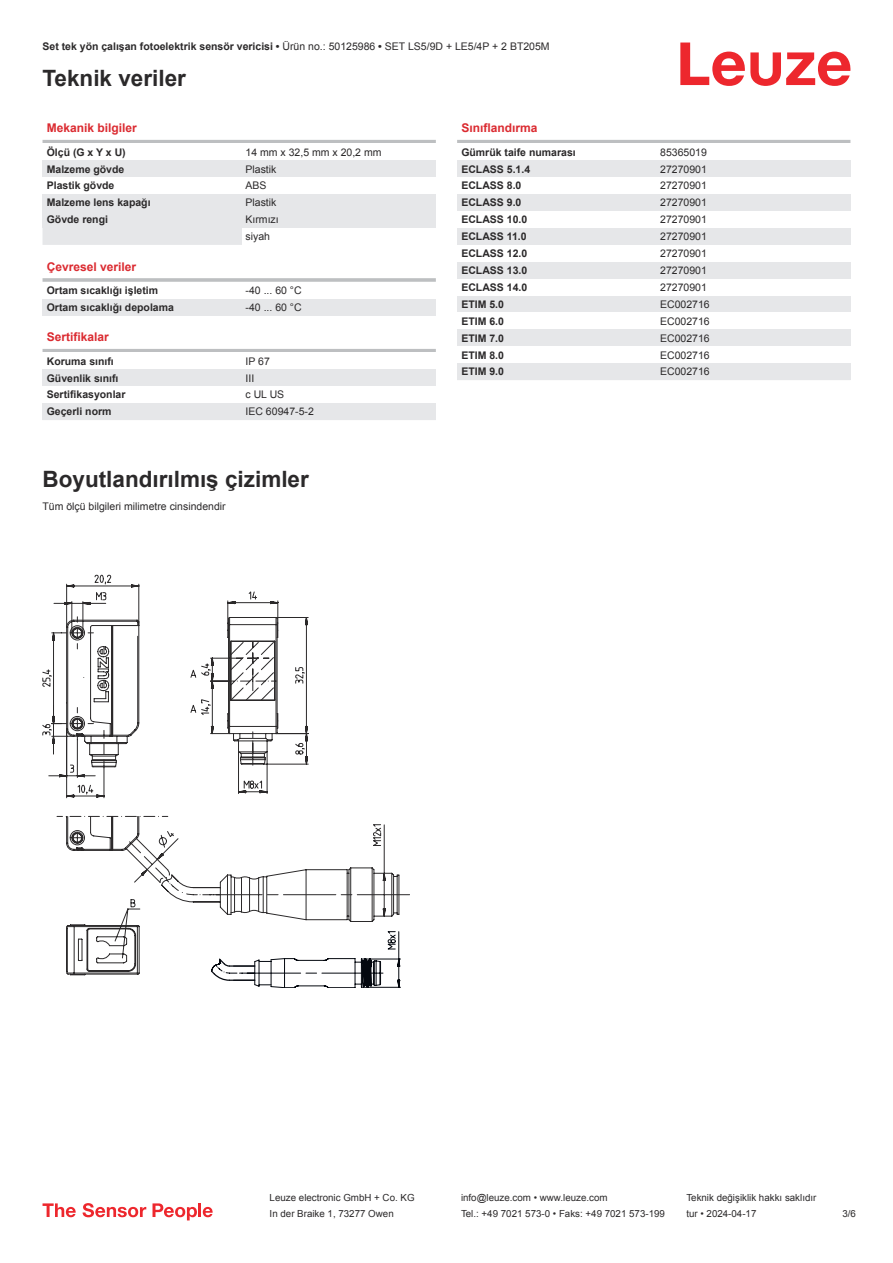
<style>
.page{position:relative;width:893px;height:1263px;background:#fff}
.page>*{position:absolute;margin:0;border:0;box-sizing:border-box;transform-origin:0 0}
.t1{font:700 22.5px "Arial";color:#2b292a}
.t2{font:700 12px "Arial";color:#db2a30}
.t3{font:700 10.5px "Arial";color:#2b292a}
.t4{font:10.5px/17px "Arial";color:#2b292a}
.t5{font:9.75px "Arial";color:#2b292a}
.s1{font-weight:400}
</style>
<div class="page">
<svg style="left:680px;top:43px;width:170px;height:43px"></svg>
<div style="left:43px;top:228px;width:199px;height:17px;background:#e6e7e9"></div>
<hr style="left:43px;top:140px;width:393px;height:3px;background:#bdbfc1">
<div style="left:43px;top:160px;width:199px;height:17px;background:#e6e7e9"></div>
<div style="left:242px;top:160px;width:194px;height:17px;background:#e6e7e9"></div>
<div style="left:43px;top:194px;width:199px;height:17px;background:#e6e7e9"></div>
<div style="left:242px;top:194px;width:194px;height:17px;background:#e6e7e9"></div>
<div style="left:43px;top:211px;width:199px;height:17px;background:#e6e7e9"></div>
<div style="left:242px;top:211px;width:194px;height:17px;background:#e6e7e9"></div>
<hr style="left:43px;top:278px;width:393px;height:4px;background:#c7c9ca">
<div style="left:43px;top:299px;width:199px;height:17px;background:#e6e7e9"></div>
<div style="left:242px;top:299px;width:194px;height:17px;background:#e6e7e9"></div>
<hr style="left:43px;top:349px;width:393px;height:3px;background:#bdbfc1">
<div style="left:43px;top:369px;width:199px;height:17px;background:#e6e7e9"></div>
<div style="left:242px;top:369px;width:194px;height:17px;background:#e6e7e9"></div>
<div style="left:43px;top:403px;width:199px;height:17px;background:#e6e7e9"></div>
<div style="left:242px;top:403px;width:194px;height:17px;background:#e6e7e9"></div>
<hr style="left:457px;top:140px;width:393px;height:3px;background:#bdbfc1">
<div style="left:457px;top:160px;width:200px;height:17px;background:#e6e7e9"></div>
<div style="left:657px;top:160px;width:193px;height:17px;background:#e6e7e9"></div>
<div style="left:457px;top:194px;width:200px;height:17px;background:#e6e7e9"></div>
<div style="left:657px;top:194px;width:193px;height:17px;background:#e6e7e9"></div>
<div style="left:457px;top:228px;width:200px;height:17px;background:#e6e7e9"></div>
<div style="left:657px;top:228px;width:193px;height:17px;background:#e6e7e9"></div>
<div style="left:457px;top:262px;width:200px;height:17px;background:#e6e7e9"></div>
<div style="left:657px;top:262px;width:193px;height:17px;background:#e6e7e9"></div>
<div style="left:457px;top:296px;width:200px;height:16px;background:#e6e7e9"></div>
<div style="left:657px;top:296px;width:193px;height:16px;background:#e6e7e9"></div>
<div style="left:457px;top:329px;width:200px;height:17px;background:#e6e7e9"></div>
<div style="left:657px;top:329px;width:193px;height:17px;background:#e6e7e9"></div>
<div style="left:457px;top:363px;width:200px;height:17px;background:#e6e7e9"></div>
<div style="left:657px;top:363px;width:193px;height:17px;background:#e6e7e9"></div>
<svg style="left:43px;top:1203px;width:33px;height:14px"></svg>
<svg style="left:83px;top:1203px;width:63px;height:14px"></svg>
<svg style="left:153px;top:1203px;width:44px;height:17px"></svg>
<hr style="left:198px;top:1203px;width:3px;height:14px;background:#ed272d">
<svg style="left:203px;top:1207px;width:10px;height:10px"></svg>
<svg style="left:43px;top:575px;width:367px;height:400px"></svg>
<svg style="left:210px;top:931px;width:191px;height:57px"></svg>
<p class="t3" style="left:43px;top:39px;width:509px">Set tek yön çalışan fotoelektrik sensör vericisi • <span class="s1">Ürün no.: 50125986</span> • <span class="s1">SET LS5/9D + LE5/4P + 2 BT205M</span></p>
<h1 class="t1" style="left:43px;top:70px;width:145px">Teknik veriler</h1>
<p class="t2" style="left:47px;top:120px;width:92px">Mekanik bilgiler</p>
<p class="t3" style="left:47px;top:145px;width:80px">Ölçü (G x Y x U)</p>
<p class="t4" style="left:246px;top:143px;width:137px">14 mm x 32,5 mm x 20,2 mm</p>
<p class="t3" style="left:47px;top:161px;width:79px">Malzeme gövde</p>
<p class="t4" style="left:246px;top:160px;width:32px">Plastik</p>
<p class="t3" style="left:47px;top:178px;width:69px">Plastik gövde</p>
<p class="t4" style="left:246px;top:177px;width:23px">ABS</p>
<p class="t3" style="left:47px;top:195px;width:105px">Malzeme lens kapağı</p>
<p class="t4" style="left:246px;top:194px;width:32px">Plastik</p>
<p class="t3" style="left:47px;top:212px;width:63px">Gövde rengi</p>
<p class="t4" style="left:246px;top:211px;width:35px">Kırmızı siyah</p>
<p class="t2" style="left:47px;top:262px;width:91px">Çevresel veriler</p>
<p class="t3" style="left:47px;top:283px;width:113px">Ortam sıcaklığı işletim</p>
<p class="t4" style="left:246px;top:282px;width:58px">-40 ... 60 °C</p>
<p class="t3" style="left:47px;top:300px;width:129px">Ortam sıcaklığı depolama</p>
<p class="t4" style="left:246px;top:299px;width:58px">-40 ... 60 °C</p>
<p class="t2" style="left:47px;top:332px;width:64px">Sertifikalar</p>
<p class="t3" style="left:47px;top:354px;width:69px">Koruma sınıfı</p>
<p class="t4" style="left:246px;top:353px;width:26px">IP 67</p>
<p class="t3" style="left:47px;top:370px;width:73px">Güvenlik sınıfı</p>
<p class="t4" style="left:246px;top:370px;width:10px">III</p>
<p class="t3" style="left:47px;top:387px;width:80px">Sertifikasyonlar</p>
<p class="t4" style="left:246px;top:386px;width:40px">c UL US</p>
<p class="t3" style="left:47px;top:404px;width:66px">Geçerli norm</p>
<p class="t4" style="left:246px;top:403px;width:70px">IEC 60947-5-2</p>
<p class="t2" style="left:461px;top:120px;width:78px">Sınıflandırma</p>
<p class="t3" style="left:461px;top:145px;width:116px">Gümrük taife numarası</p>
<p class="t4" style="left:660px;top:144px;width:48px">85365019</p>
<p class="t3" style="left:461px;top:161px;width:70px">ECLASS 5.1.4</p>
<p class="t4" style="left:660px;top:161px;width:48px">27270901</p>
<p class="t3" style="left:461px;top:178px;width:62px">ECLASS 8.0</p>
<p class="t4" style="left:660px;top:178px;width:48px">27270901</p>
<p class="t3" style="left:461px;top:195px;width:62px">ECLASS 9.0</p>
<p class="t4" style="left:660px;top:195px;width:48px">27270901</p>
<p class="t3" style="left:461px;top:212px;width:67px">ECLASS 10.0</p>
<p class="t4" style="left:660px;top:212px;width:48px">27270901</p>
<p class="t3" style="left:461px;top:229px;width:67px">ECLASS 11.0</p>
<p class="t4" style="left:660px;top:229px;width:48px">27270901</p>
<p class="t3" style="left:461px;top:246px;width:67px">ECLASS 12.0</p>
<p class="t4" style="left:660px;top:246px;width:48px">27270901</p>
<p class="t3" style="left:461px;top:263px;width:67px">ECLASS 13.0</p>
<p class="t4" style="left:660px;top:263px;width:48px">27270901</p>
<p class="t3" style="left:461px;top:280px;width:67px">ECLASS 14.0</p>
<p class="t4" style="left:660px;top:280px;width:48px">27270901</p>
<p class="t3" style="left:461px;top:297px;width:44px">ETIM 5.0</p>
<p class="t4" style="left:660px;top:296px;width:51px">EC002716</p>
<p class="t3" style="left:461px;top:314px;width:44px">ETIM 6.0</p>
<p class="t4" style="left:660px;top:312px;width:51px">EC002716</p>
<p class="t3" style="left:461px;top:331px;width:44px">ETIM 7.0</p>
<p class="t4" style="left:660px;top:329px;width:51px">EC002716</p>
<p class="t3" style="left:461px;top:347px;width:44px">ETIM 8.0</p>
<p class="t4" style="left:660px;top:346px;width:51px">EC002716</p>
<p class="t3" style="left:461px;top:364px;width:44px">ETIM 9.0</p>
<p class="t4" style="left:660px;top:363px;width:51px">EC002716</p>
<h1 class="t1" style="left:43px;top:464px;width:268px">Boyutlandırılmış çizimler</h1>
<p class="t4" style="left:43px;top:498px;width:185px">Tüm ölçü bilgileri milimetre cinsindendir</p>
<p class="t5" style="left:270px;top:1191px;width:146px">Leuze electronic GmbH + Co. KG</p>
<p class="t5" style="left:461px;top:1191px;width:148px">info@leuze.com • www.leuze.com</p>
<p class="t5" style="left:686px;top:1191px;width:132px">Teknik değişiklik hakkı saklıdır</p>
<p class="t5" style="left:270px;top:1207px;width:126px">In der Braike 1, 73277 Owen</p>
<p class="t5" style="left:461px;top:1207px;width:205px">Tel.: +49 7021 573-0 • Faks: +49 7021 573-199</p>
<p class="t5" style="left:686px;top:1207px;width:72px">tur • 2024-04-17</p>
<p class="t5" style="left:842px;top:1210px;width:15px">3 /6</p>
</div>
